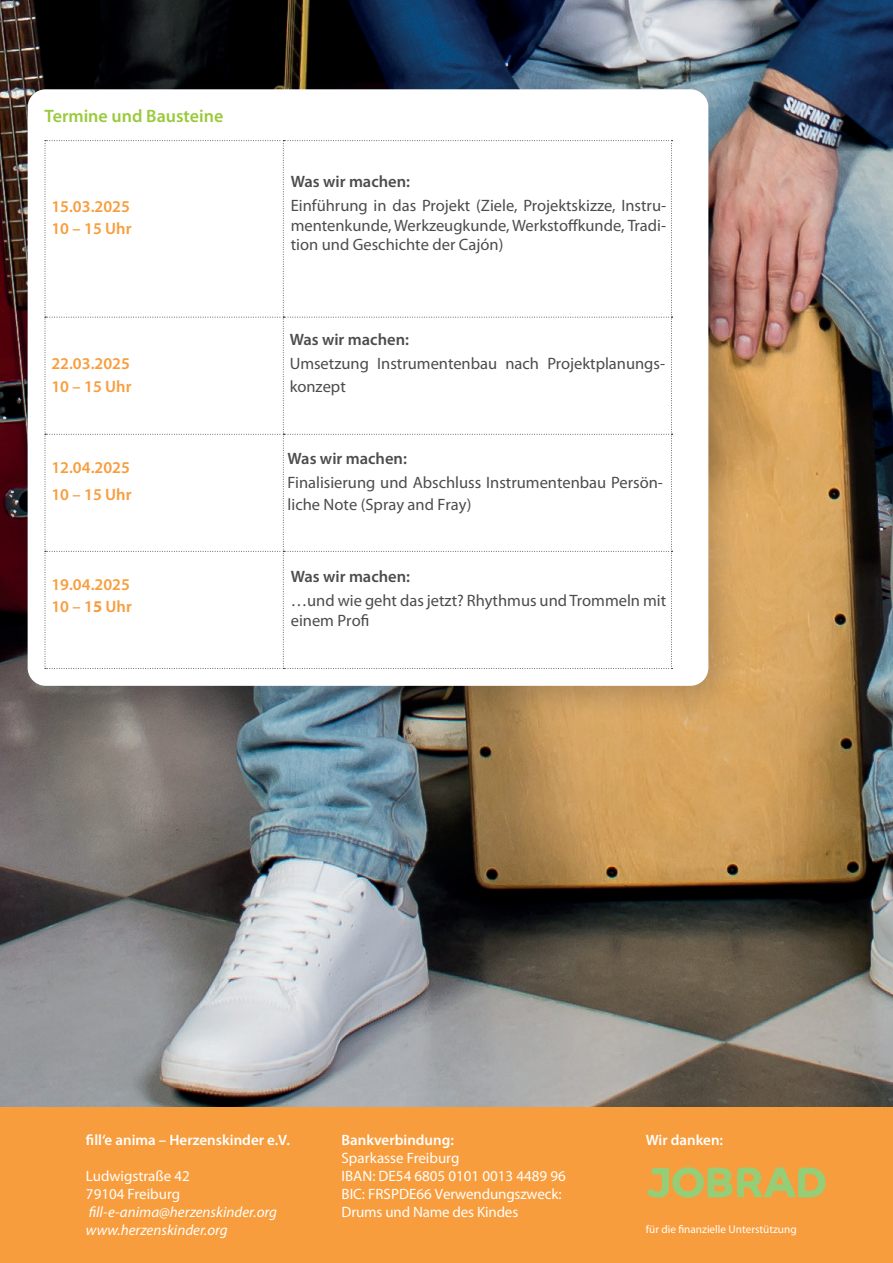
<style>
.page{position:relative;width:893px;height:1263px;background:#fff}
.page>*{position:absolute;margin:0;border:0;box-sizing:border-box;transform-origin:0 0}
.t1{font:600 18px "Myriad Pro";color:#99ca3b}
.t2{font:16.5px/19.8px "Myriad Pro";color:#4b4c4d}
.t3{font:600 16.5px/22.5px "Myriad Pro";color:#f89d3d}
.t4{font:600 16.5px "Myriad Pro";color:#4b4c4d}
.t5{font:15px/18px "Myriad Pro";color:#fff}
.t6{font:600 15px "Myriad Pro";color:#fff}
.t7{font:italic 15px/18px "Myriad Pro";color:#fff}
.t8{font:11.25px "Myriad Pro";color:#fff}
.s1{font-weight:700}
</style>
<div class="page">
<img style="left:0;top:0;width:893px;height:1108px">
<div style="left:0;top:1108px;width:893px;height:155px;background:#f89d3d"></div>
<div style="left:8px;top:70px;width:738px;height:653px;background:#231f20;opacity:.23"></div>
<div style="left:28px;top:89px;width:680px;height:597px;background:#fff;border-radius:18px"></div>
<svg style="left:45px;top:140px;width:627px;height:529px"></svg>
<svg style="left:646px;top:1167px;width:180px;height:31px"></svg>
<p class="t1" style="left:45px;top:104px;width:180px">Termine und Bausteine</p>
<p class="t3" style="left:51px;top:194px;width:82px">15.03.2025<br>10 – 15 Uhr</p>
<p class="t3" style="left:51px;top:352px;width:82px">22.03.2025<br>10 – 15 Uhr</p>
<p class="t3" style="left:51px;top:453px;width:82px;line-height:27px">12.04.2025<br>10 – 15 Uhr</p>
<p class="t3" style="left:51px;top:572px;width:82px">19.04.2025<br>10 – 1<span class="s1">5</span> Uhr</p>
<p class="t4" style="left:291px;top:171px;width:121px">Was wir machen:</p>
<p class="t2" style="left:291px;top:195px;width:377px;text-align:justify">Einführung in das Projekt (Ziele, Projektskizze, Instru&shy;mentenkunde, Werkzeugkunde, Werkstoffkunde, Tradi&shy;tion und Geschichte der Cajón)</p>
<p class="t4" style="left:290px;top:329px;width:121px">Was wir machen:</p>
<p class="t2" style="left:290px;top:352px;width:377px;line-height:22.6px">Umsetzung Instrumentenbau nach Projektplanungs&shy;konzept</p>
<p class="t4" style="left:288px;top:447px;width:121px">Was wir machen:</p>
<p class="t2" style="left:288px;top:470px;width:377px;line-height:22.6px">Finalisierung und Abschluss Instrumentenbau Persön&shy;liche Note (Spray and Fray)</p>
<p class="t4" style="left:291px;top:566px;width:121px">Was wir machen:</p>
<p class="t2" style="left:291px;top:590px;width:377px">…und wie geht das jetzt? Rhythmus und Trommeln mit einem Profi</p>
<p class="t6" style="left:86px;top:1130px;width:205px">fill‘e anima – Herzenskinder e.V.</p>
<p class="t5" style="left:86px;top:1167px;width:105px">Ludwigstraße 42<br>79104 Freiburg</p>
<p class="t7" style="left:86px;top:1203px;width:193px">fill-e-anima@herzenskinder.org www.herzenskinder.org</p>
<p class="t6" style="left:342px;top:1130px;width:114px">Bankverbindung:</p>
<p class="t5" style="left:342px;top:1148px;width:226px">Sparkasse Freiburg<br>IBAN: DE54 6805 0101 0013 4489 96<br>BIC: FRSPDE66 Verwendungszweck:<br>Drums und Name des Kindes</p>
<p class="t6" style="left:646px;top:1130px;width:79px">Wir danken:</p>
<p class="t8" style="left:646px;top:1222px;width:152px">für die finanzielle Unterstützung</p>
</div>
